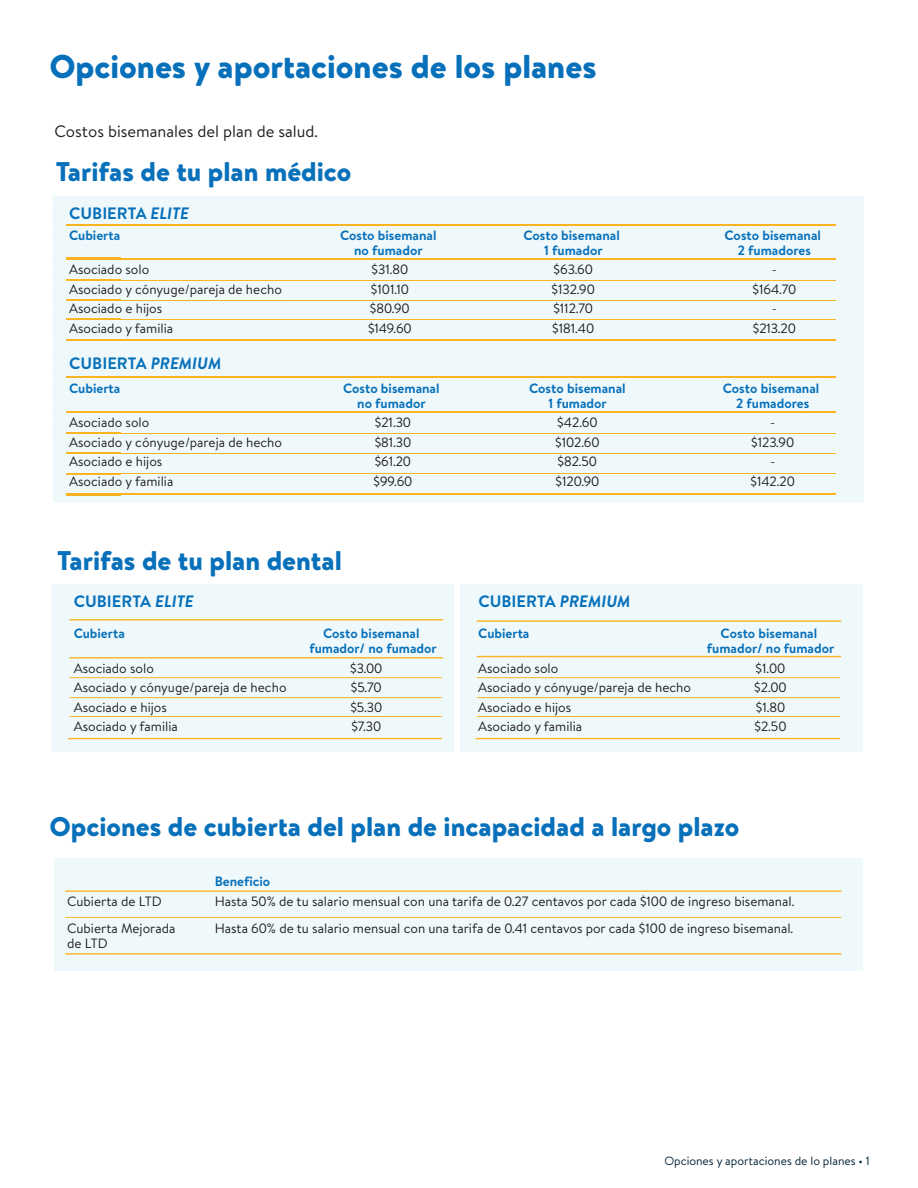
<style>
.page{position:relative;width:918px;height:1188px;background:#fff}
.page>*{position:absolute;margin:0;border:0;box-sizing:border-box;transform-origin:0 0}
.t1{font:900 33px "Bogle";color:#0770ba}
.t2{font:900 27px "Bogle";color:#0770ba}
.t3{font:700 16.5px "Bogle";color:#0770ba}
.t4{font:16.5px "Bogle";color:#231f20}
.t5{font:13.5px "Bogle";color:#231f20}
.t6{font:700 13.5px/15px "Bogle";color:#0770ba;text-align:center}
.t7{font:12px "Bogle";color:#042438}
.s1{font-style:italic}
</style>
<div class="page">
<div style="left:54px;top:858px;width:808px;height:113px;background:#eff9fc"></div>
<hr style="left:65px;top:890px;width:777px;height:2px;background:#fcb423">
<hr style="left:65px;top:953px;width:777px;height:2px;background:#fcb423">
<hr style="left:65px;top:917px;width:777px;height:1px;background:#fcb423">
<div style="left:51px;top:584px;width:403px;height:168px;background:#eff9fc"></div>
<div style="left:460px;top:584px;width:402px;height:168px;background:#eff9fc"></div>
<div style="left:120px;top:196px;width:744px;height:306px;background:#eff9fc"></div>
<div style="left:120px;top:357px;width:27px;height:12px;background:#eff9fc"></div>
<hr style="left:120px;top:383px;width:4px;height:10px;background:#eff9fc">
<div style="left:120px;top:418px;width:33px;height:9px;background:#eff9fc"></div>
<div style="left:120px;top:437px;width:162px;height:13px;background:#eff9fc"></div>
<div style="left:120px;top:457px;width:46px;height:12px;background:#eff9fc"></div>
<div style="left:120px;top:476px;width:53px;height:13px;background:#eff9fc"></div>
<div style="left:120px;top:207px;width:27px;height:12px;background:#eff9fc"></div>
<div style="left:120px;top:265px;width:33px;height:9px;background:#eff9fc"></div>
<div style="left:120px;top:284px;width:162px;height:13px;background:#eff9fc"></div>
<div style="left:120px;top:304px;width:46px;height:13px;background:#eff9fc"></div>
<div style="left:120px;top:323px;width:53px;height:13px;background:#eff9fc"></div>
<hr style="left:69px;top:619px;width:374px;height:1px;background:#fcb423">
<hr style="left:69px;top:657px;width:374px;height:2px;background:#fcb423">
<hr style="left:69px;top:677px;width:373px;height:1px;background:#fcb423">
<hr style="left:69px;top:697px;width:373px;height:1px;background:#fcb423">
<hr style="left:68px;top:738px;width:374px;height:1px;background:#fcb423">
<hr style="left:69px;top:716px;width:373px;height:1px;background:#fcb423">
<hr style="left:67px;top:376px;width:769px;height:1px;background:#fcb423">
<hr style="left:67px;top:411px;width:769px;height:2px;background:#fcb423">
<hr style="left:67px;top:433px;width:769px;height:1px;background:#fcb423">
<hr style="left:67px;top:453px;width:769px;height:1px;background:#fcb423">
<hr style="left:67px;top:474px;width:769px;height:1px;background:#fcb423">
<hr style="left:67px;top:494px;width:769px;height:1px;background:#fcb423">
<hr style="left:67px;top:224px;width:769px;height:2px;background:#fcb423">
<hr style="left:67px;top:258px;width:769px;height:1px;background:#fcb423">
<hr style="left:67px;top:280px;width:769px;height:1px;background:#fcb423">
<hr style="left:67px;top:300px;width:769px;height:1px;background:#fcb423">
<hr style="left:67px;top:319px;width:769px;height:1px;background:#fcb423">
<hr style="left:67px;top:339px;width:769px;height:2px;background:#fcb423">
<hr style="left:476px;top:738px;width:364px;height:1px;background:#fcb423">
<hr style="left:477px;top:620px;width:364px;height:2px;background:#fcb423">
<hr style="left:477px;top:656px;width:364px;height:1px;background:#fcb423">
<hr style="left:477px;top:677px;width:363px;height:1px;background:#fcb423">
<hr style="left:477px;top:697px;width:363px;height:1px;background:#fcb423">
<hr style="left:477px;top:716px;width:363px;height:1px;background:#fcb423">
<div style="left:53px;top:196px;width:67px;height:306px;background:#eff9fc"></div>
<img style="left:70px;top:357px;width:50px;height:12px">
<img style="left:70px;top:383px;width:50px;height:10px">
<img style="left:69px;top:418px;width:51px;height:9px">
<img style="left:69px;top:437px;width:51px;height:13px">
<img style="left:69px;top:457px;width:51px;height:12px">
<img style="left:69px;top:476px;width:51px;height:13px">
<img style="left:67px;top:376px;width:53px;height:1px">
<img style="left:67px;top:411px;width:53px;height:2px">
<img style="left:67px;top:433px;width:53px;height:1px">
<img style="left:67px;top:453px;width:53px;height:1px">
<img style="left:67px;top:474px;width:53px;height:1px">
<img style="left:67px;top:494px;width:53px;height:1px">
<img style="left:70px;top:207px;width:50px;height:12px">
<img style="left:70px;top:230px;width:50px;height:10px">
<img style="left:69px;top:265px;width:51px;height:9px">
<img style="left:69px;top:284px;width:51px;height:13px">
<img style="left:69px;top:304px;width:51px;height:13px">
<img style="left:69px;top:323px;width:51px;height:13px">
<img style="left:67px;top:224px;width:53px;height:2px">
<img style="left:67px;top:258px;width:53px;height:1px">
<img style="left:67px;top:280px;width:53px;height:1px">
<img style="left:67px;top:300px;width:53px;height:1px">
<img style="left:67px;top:319px;width:53px;height:1px">
<img style="left:67px;top:339px;width:53px;height:2px">
<h1 class="t1" style="left:50px;top:54px;width:548px">Opciones y aportaciones de los planes</h1>
<p class="t4" style="left:54px;top:125px;width:265px">Costos bisemanales del plan de salud.</p>
<h2 class="t2" style="left:56px;top:162px;width:297px">Tarifas de tu plan médico</h2>
<p class="t3" style="left:69px;top:207px;width:122px">CUBIERTA <span class="s1">ELITE</span></p>
<p class="t6" style="left:69px;top:229px;width:53px">Cubierta</p>
<p class="t6" style="left:340px;top:229px;width:98px">Costo bisemanal</p>
<p class="t6" style="left:523px;top:229px;width:98px">Costo bisemanal</p>
<p class="t6" style="left:725px;top:229px;width:98px">Costo bisemanal</p>
<p class="t6" style="left:354px;top:244px;width:70px">no fumador</p>
<p class="t6" style="left:544px;top:244px;width:60px">1 fumador</p>
<p class="t6" style="left:738px;top:244px;width:75px">2 fumadores</p>
<p class="t5" style="left:69px;top:265px;width:82px">Asociado solo</p>
<p class="t5" style="left:372px;top:265px;width:38px">$31.80</p>
<p class="t5" style="left:554px;top:265px;width:41px">$63.60</p>
<p class="t5" style="left:772px;top:265px;width:7px">-</p>
<p class="t5" style="left:69px;top:284px;width:214px">Asociado y cónyuge/pareja de hecho</p>
<p class="t5" style="left:371px;top:284px;width:39px">$101.10</p>
<p class="t5" style="left:552px;top:284px;width:45px">$132.90</p>
<p class="t5" style="left:753px;top:284px;width:45px">$164.70</p>
<p class="t5" style="left:69px;top:304px;width:95px">Asociado e hijos</p>
<p class="t5" style="left:370px;top:304px;width:41px">$80.90</p>
<p class="t5" style="left:553px;top:304px;width:41px">$112.70</p>
<p class="t5" style="left:772px;top:304px;width:7px">-</p>
<p class="t5" style="left:69px;top:323px;width:106px">Asociado y familia</p>
<p class="t5" style="left:368px;top:323px;width:45px">$149.60</p>
<p class="t5" style="left:552px;top:323px;width:44px">$181.40</p>
<p class="t5" style="left:753px;top:323px;width:45px">$213.20</p>
<p class="t3" style="left:69px;top:357px;width:154px">CUBIERTA <span class="s1">PREMIUM</span></p>
<p class="t6" style="left:69px;top:382px;width:53px">Cubierta</p>
<p class="t6" style="left:343px;top:382px;width:98px">Costo bisemanal</p>
<p class="t6" style="left:529px;top:382px;width:98px">Costo bisemanal</p>
<p class="t6" style="left:723px;top:382px;width:98px">Costo bisemanal</p>
<p class="t6" style="left:357px;top:397px;width:70px">no fumador</p>
<p class="t6" style="left:548px;top:397px;width:60px">1 fumador</p>
<p class="t6" style="left:736px;top:397px;width:75px">2 fumadores</p>
<p class="t5" style="left:69px;top:418px;width:82px">Asociado solo</p>
<p class="t5" style="left:375px;top:418px;width:38px">$21.30</p>
<p class="t5" style="left:557px;top:418px;width:42px">$42.60</p>
<p class="t5" style="left:770px;top:418px;width:7px">-</p>
<p class="t5" style="left:69px;top:437px;width:214px">Asociado y cónyuge/pareja de hecho</p>
<p class="t5" style="left:375px;top:437px;width:38px">$81.30</p>
<p class="t5" style="left:555px;top:437px;width:46px">$102.60</p>
<p class="t5" style="left:751px;top:437px;width:45px">$123.90</p>
<p class="t5" style="left:69px;top:456px;width:95px">Asociado e hijos</p>
<p class="t5" style="left:375px;top:456px;width:38px">$61.20</p>
<p class="t5" style="left:558px;top:456px;width:41px">$82.50</p>
<p class="t5" style="left:770px;top:456px;width:7px">-</p>
<p class="t5" style="left:69px;top:476px;width:106px">Asociado y familia</p>
<p class="t5" style="left:373px;top:476px;width:40px">$99.60</p>
<p class="t5" style="left:556px;top:476px;width:45px">$120.90</p>
<p class="t5" style="left:750px;top:476px;width:46px">$142.20</p>
<h2 class="t2" style="left:57px;top:551px;width:55px">T if</h2>
<h2 class="t2" style="left:70px;top:551px;width:274px">ar as de tu plan dental</h2>
<p class="t3" style="left:74px;top:595px;width:122px">CUBIERTA <span class="s1">ELITE</span></p>
<p class="t6" style="left:74px;top:627px;width:53px">Cubierta</p>
<p class="t6" style="left:309px;top:627px;width:129px">Costo bisemanal fumador/ no fumador</p>
<p class="t5" style="left:74px;top:663px;width:82px">Asociado solo</p>
<p class="t5" style="left:350px;top:663px;width:34px">$3.00</p>
<p class="t5" style="left:74px;top:683px;width:214px">Asociado y cónyuge/pareja de hecho</p>
<p class="t5" style="left:351px;top:683px;width:32px">$5.70</p>
<p class="t5" style="left:74px;top:702px;width:95px">Asociado e hijos</p>
<p class="t5" style="left:350px;top:702px;width:33px">$5.30</p>
<p class="t5" style="left:74px;top:722px;width:106px">Asociado y familia</p>
<p class="t5" style="left:351px;top:722px;width:31px">$7.30</p>
<p class="t3" style="left:478px;top:595px;width:154px">CUBIERTA <span class="s1">PREMIUM</span></p>
<p class="t6" style="left:478px;top:627px;width:53px">Cubierta</p>
<p class="t6" style="left:707px;top:627px;width:129px">Costo bisemanal fumador/ no fumador</p>
<p class="t5" style="left:478px;top:663px;width:82px">Asociado solo</p>
<p class="t5" style="left:756px;top:663px;width:31px">$1.00</p>
<p class="t5" style="left:478px;top:683px;width:214px">Asociado y cónyuge/pareja de hecho</p>
<p class="t5" style="left:754px;top:683px;width:34px">$2.00</p>
<p class="t5" style="left:478px;top:702px;width:95px">Asociado e hijos</p>
<p class="t5" style="left:756px;top:702px;width:31px">$1.80</p>
<p class="t5" style="left:478px;top:722px;width:106px">Asociado y familia</p>
<p class="t5" style="left:754px;top:722px;width:34px">$2.50</p>
<h2 class="t2" style="left:50px;top:817px;width:691px">Opciones de cubierta del plan de incapacidad a largo plazo</h2>
<p class="t6" style="left:215px;top:876px;width:57px">Beneficio</p>
<p class="t5" style="left:67px;top:896px;width:96px">Cubierta de LTD</p>
<p class="t5" style="left:215px;top:896px;width:581px">Hasta 50% de tu salario mensual con una tarifa de 0.27 centavos por cada $100 de ingreso bisemanal.</p>
<p class="t5" style="left:67px;top:923px;width:110px">Cubierta Mejorada</p>
<p class="t5" style="left:215px;top:923px;width:580px">Hasta 60% de tu salario mensual con una tarifa de 0.41 centavos por cada $100 de ingreso bisemanal.</p>
<p class="t5" style="left:67px;top:938px;width:42px">de LTD</p>
<p class="t7" style="left:664px;top:1156px;width:207px">Opciones y aportaciones de lo planes • 1</p>
</div>
